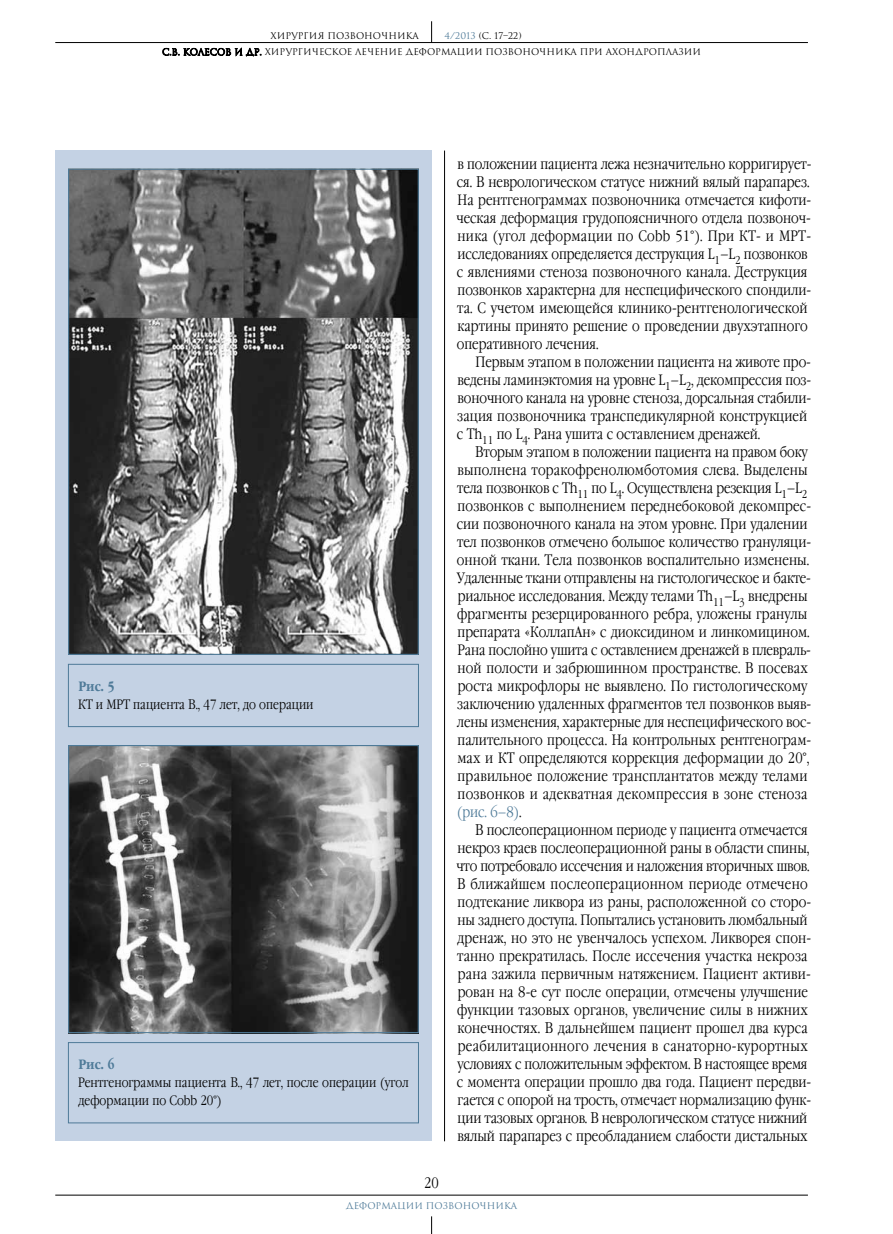
<style>
.page{position:relative;width:893px;height:1234px;background:#fff}
.page>*{position:absolute;margin:0;border:0;box-sizing:border-box;transform-origin:0 0}
.t1{font:300 15px/18px "Garamond Narrow C";color:#000}
.t2{font:300 13.5px/18px "Garamond Narrow C";color:#000}
.t3{font:700 13.5px "Garamond Narrow C";color:#4e7a98}
.t4{font:9px/15.9px "Romul";color:#000}
.t5{font:9px "Romul";color:#4e7a98}
.s1{color:#4e7a98}
</style>
<div class="page">
<hr style="left:55px;top:1194px;width:753px;height:1px;background:#000">
<svg style="left:431px;top:1216px;width:1px;height:17px"></svg>
<hr style="left:55px;top:42px;width:753px;height:1px;background:#000">
<svg style="left:431px;top:21px;width:1px;height:21px"></svg>
<svg style="left:162px;top:48px;width:99px;height:9px"></svg>
<hr style="left:444px;top:150px;width:1px;height:990px;background:#000">
<div style="left:55px;top:150px;width:377px;height:990px;background:#c4d2e4"></div>
<div style="left:68px;top:663px;width:351px;height:63px;border:1px solid #4e7a98"></div>
<img style="left:70px;top:170px;width:347px;height:482px">
<div style="left:68px;top:1041px;width:351px;height:81px;border:1px solid #4e7a98"></div>
<img style="left:70px;top:746px;width:347px;height:284px">
<div style="left:68px;top:744px;width:351px;height:288px;border:1px solid #4e7a98"></div>
<p class="t4" style="left:444px;top:28px;width:79px"><span class="s1">4/2013</span> (С. 17–22)</p>
<p class="t4" style="left:162px;top:28px;width:540px;text-indent:108px">ХИРУРГИЯ ПОЗВОНОЧНИКА<br>С.В. Колесов и др. Хирургическое лечение деформации позвоночника при ахондроплазии</p>
<p class="t3" style="left:78px;top:678px;width:38px">Рис. 5</p>
<p class="t2" style="left:78px;top:695px;width:237px">КТ и МРТ пациента В., 47 лет, до операции</p>
<p class="t3" style="left:78px;top:1056px;width:38px">Рис. 6</p>
<p class="t2" style="left:78px;top:1073px;width:332px">Рентгенограммы пациента В., 47 лет, после операции (угол деформации по Cobb 20°)</p>
<p class="t1" style="left:424px;top:1173px;width:16px">20</p>
<p class="t1" style="left:456px;top:155px;width:357px">в положении пациента лежа незначительно корригирует&shy;ся. В неврологическом статусе нижний вялый парапарез.<br>На рентгенограммах позвоночника отмечается кифоти&shy;ческая деформация грудопоясничного отдела позвоноч&shy;ника (угол деформации по Cobb 51°). При КТ- и МРТ&shy;исследованиях определяется деструкция L<sub>1</sub>–L<sub>2</sub> позвонков с явлениями стеноза позвоночного канала. Деструкция позвонков характерна для неспецифического спондили&shy;та. С учетом имеющейся клинико-рентгенологической картины принято решение о проведении двухэтапного оперативного лечения.</p>
<p class="t1" style="left:457px;top:353px;width:356px;text-indent:19px">Первым этапом в положении пациента на животе про&shy;ведены ламинэктомия на уровне L<sub>1</sub>–L<sub>2</sub>, декомпрессия поз&shy;воночного канала на уровне стеноза, дорсальная стабили&shy;зация позвоночника транспедикулярной конструкцией с Тh<sub>11</sub> по L<sub>4</sub>. Рана ушита с оставлением дренажей.</p>
<p class="t1" style="left:457px;top:443px;width:356px;text-indent:19px">Вторым этапом в положении пациента на правом боку выполнена торакофренолюмботомия слева. Выделены тела позвонков с Тh<sub>11</sub> по L<sub>4</sub>. Осуществлена резекция L<sub>1</sub>–L<sub>2 </sub>позвонков с выполнением переднебоковой декомпрес&shy;сии позвоночного канала на этом уровне. При удалении тел позвонков отмечено большое количество грануляци&shy;онной ткани. Тела позвонков воспалительно изменены.<br>Удаленные ткани отправлены на гистологическое и бакте&shy;риальное исследования. Между телами Тh<sub>11</sub>–L<sub>3</sub> внедрены фрагменты резерцированного ребра, уложены гранулы препарата «КоллапАн» с диоксидином и линкомицином.<br>Рана послойно ушита с оставлением дренажей в плевраль&shy;ной полости и забрюшинном пространстве. В посевах роста микрофлоры не выявлено. По гистологическому заключению удаленных фрагментов тел позвонков выяв&shy;лены изменения, характерные для неспецифического вос&shy;палительного процесса. На контрольных рентгенограм&shy;мах и КТ определяются коррекция деформации до 20°, правильное положение трансплантатов между телами позвонков и адекватная декомпрессия в зоне стеноза <span class="s1">(рис. 6–8)</span>.</p>
<p class="t1" style="left:456px;top:821px;width:356px;text-indent:19px">В послеоперационном периоде у пациента отмечается некроз краев послеоперационной раны в области спины, что потребовало иссечения и наложения вторичных швов.<br>В ближайшем послеоперационном периоде отмечено подтекание ликвора из раны, расположенной со сторо&shy;ны заднего доступа. Попытались установить люмбальный дренаж, но это не увенчалось успехом. Ликворея спон&shy;танно прекратилась. После иссечения участка некроза рана зажила первичным натяжением. Пациент активи&shy;рован на 8-е сут после операции, отмечены улучшение функции тазовых органов, увеличение силы в нижних конечностях. В дальнейшем пациент прошел два курса реабилитационного лечения в санаторно-курортных условиях с положительным эффектом. В настоящее время с момента операции прошло два года. Пациент передви&shy;гается с опорой на трость, отмечает нормализацию функ&shy;ции тазовых органов. В неврологическом статусе нижний вялый парапарез с преобладанием слабости дистальных</p>
<p class="t5" style="left:346px;top:1200px;width:173px">Деформации позвоночника</p>
</div>
